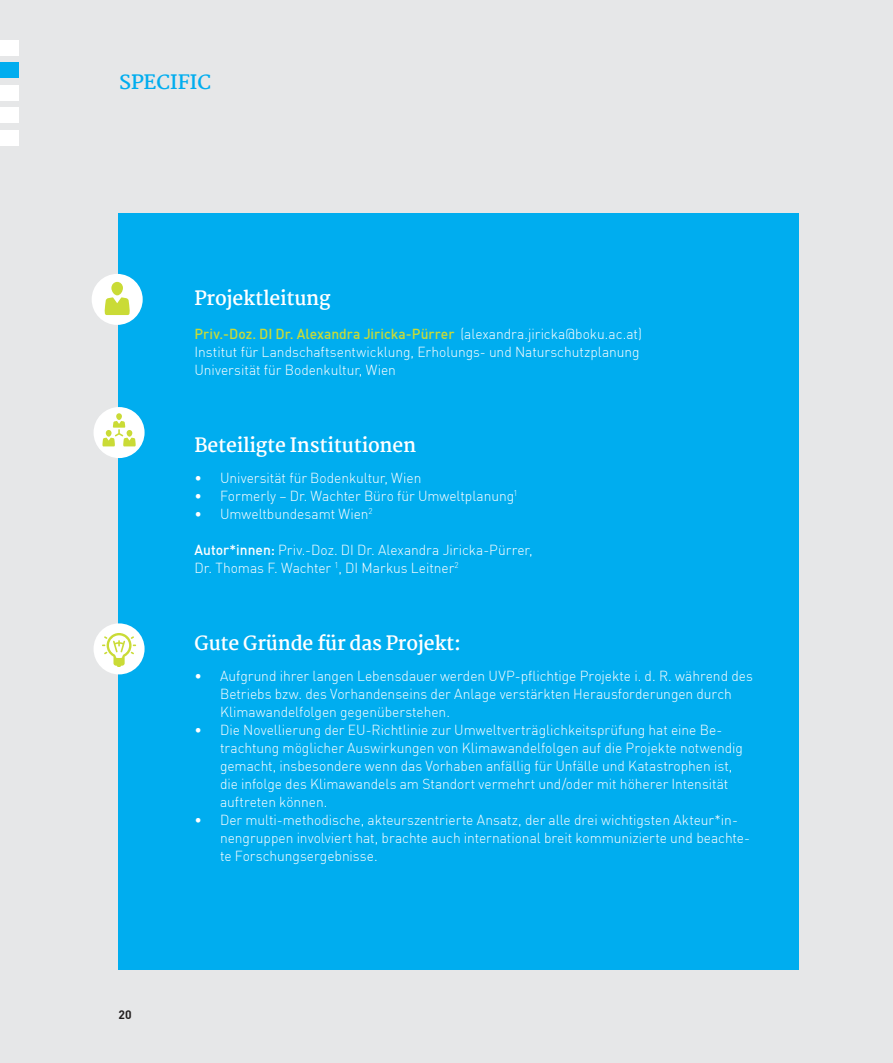
<style>
.page{position:relative;width:893px;height:1063px;background:#e6e7e8}
.page>*{position:absolute;margin:0;border:0;box-sizing:border-box;transform-origin:0 0}
.t1{font:700 19.5px "Martel";letter-spacing:-.01em;color:#fff}
.t2{font:700 19.5px "Martel";color:#00adef}
.t3{font:300 14.25px/18px "DIN";letter-spacing:-.005em;color:#fff}
.t4{font:700 12.15px "DIN";color:#221f1f}
.s1{font-weight:500;color:#cadb36}
.s2{font-weight:500}
</style>
<div class="page">
<div style="left:0;top:40px;width:19px;height:15px;background:#fff"></div>
<div style="left:0;top:63px;width:19px;height:15px;background:#00adef"></div>
<div style="left:0;top:85px;width:19px;height:15px;background:#fff"></div>
<div style="left:0;top:108px;width:19px;height:15px;background:#fff"></div>
<div style="left:119px;top:213px;width:680px;height:756px;background:#00adef"></div>
<div style="left:92px;top:274px;width:51px;height:51px;background:#fff;border-radius:50%"></div>
<div style="left:111px;top:282px;width:12px;height:13px;background:#cadb36;border-radius:6px"></div>
<svg style="left:104px;top:297px;width:26px;height:18px"></svg>
<div style="left:94px;top:407px;width:51px;height:51px;background:#fff;border-radius:50%"></div>
<div style="left:116px;top:413px;width:6px;height:7px;background:#cadb36;border-radius:50%"></div>
<svg style="left:102px;top:421px;width:34px;height:25px"></svg>
<div style="left:94px;top:623px;width:51px;height:51px;background:#fff;border-radius:50%"></div>
<svg style="left:102px;top:633px;width:34px;height:34px"></svg>
<div style="left:0;top:130px;width:19px;height:15px;background:#fff"></div>
<h1 class="t2" style="left:119px;top:70px;width:93px">SPECIFIC</h1>
<h1 class="t1" style="left:195px;top:287px;width:137px">Projektleitung</h1>
<p class="t3" style="left:195px;top:326px;width:449px"><span class="s1">Priv.-Doz. DI Dr. Alexandra Jiricka-Pürrer</span> (alexandra.jiricka@boku.ac.at)<br>Institut für Landschaftsentwicklung, Erholungs- und Naturschutzplanung<br>Universität für Bodenkultur, Wien</p>
<h1 class="t1" style="left:195px;top:434px;width:223px">Beteiligte Institutionen</h1>
<p class="t3" style="left:195px;top:470px;width:228px">• Universität für Bodenkultur, Wien</p>
<p class="t3" style="left:195px;top:488px;width:324px">• Formerly – Dr. Wachter Büro für Umweltplanung<sup>1</sup></p>
<p class="t3" style="left:195px;top:506px;width:180px">• Umweltbundesamt Wien<sup>2</sup></p>
<p class="t3" style="left:195px;top:542px;width:340px"><span class="s2">Autor*innen:</span> Priv.-Doz. DI Dr. Alexandra Jiricka-Pürrer,<br>Dr. Thomas F. Wachter <sup>1</sup>, DI Markus Leitner<sup>2</sup></p>
<p class="t4" style="left:119px;top:1009px;width:15px">20</p>
<h1 class="t1" style="left:195px;top:632px;width:268px">Gute Gründe für das Projekt:</h1>
<p class="t3" style="left:220px;top:668px;width:534px;text-indent:-26px">• Aufgrund ihrer langen Lebensdauer werden UVP-pflichtige Projekte i. d. R. während des<br>Betriebs bzw. des Vorhandenseins der Anlage verstärkten Herausforderungen durch<br>Klimawandelfolgen gegenüberstehen.</p>
<p class="t3" style="left:220px;top:722px;width:524px;text-indent:-26px">• Die Novellierung der EU-Richtlinie zur Umweltverträglichkeitsprüfung hat eine Be&shy;trachtung möglicher Auswirkungen von Klimawandelfolgen auf die Projekte notwendig gemacht, insbesondere wenn das Vorhaben anfällig für Unfälle und Katastrophen ist, die infolge des Klimawandels am Standort vermehrt und/oder mit höherer Intensität auftreten können.</p>
<p class="t3" style="left:220px;top:812px;width:531px;text-indent:-26px">• Der multi-methodische, akteurszentrierte Ansatz, der alle drei wichtigsten Akteur*in&shy;nengruppen involviert hat, brachte auch international breit kommunizierte und beachte&shy;te Forschungsergebnisse.</p>
</div>
